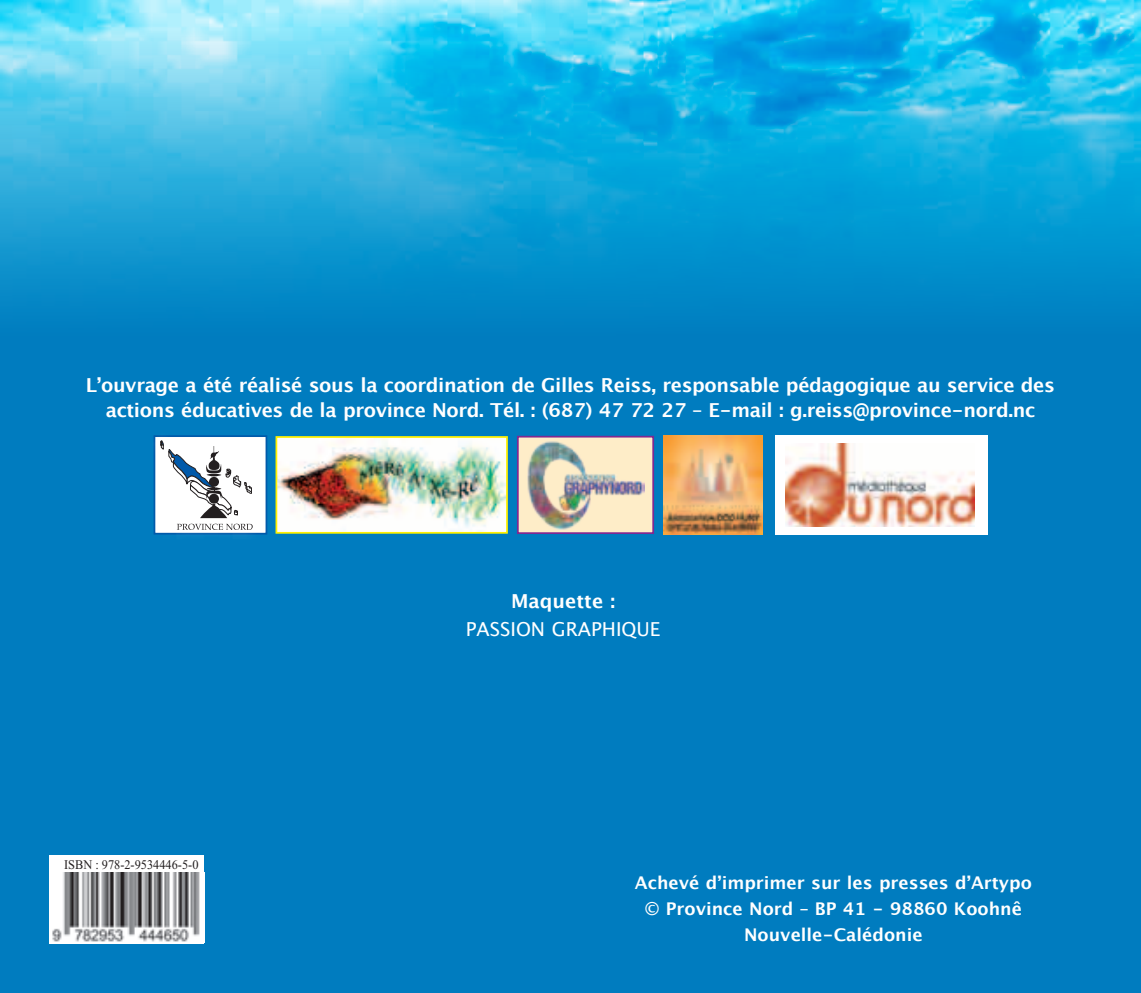
<style>
.page{position:relative;width:1141px;height:993px;background:#fff}
.page>*{position:absolute;margin:0;border:0;box-sizing:border-box;transform-origin:0 0}
.Normal_e{font:700 19.25px/24.5px "Lucida Grande";letter-spacing:-.02em;color:#fff;text-align:center}
.Normal_e-2{font:19.25px "Lucida Grande";color:#fff}
.Normal_e-3{font:700 19.25px "Lucida Grande";color:#fff}
.Normal_e-4{font:700 17.5px "Lucida Grande";color:#fff}
.t1{font:13.12px "Times New Roman";color:#231f20;scale:.93 1}
</style>
<div class="page">
<div style="left:0;top:0;width:1141px;height:992px;background:#007cbf"></div>
<img style="left:0;top:0;width:1140px;height:358px">
<div style="left:518px;top:436px;width:135px;height:97px;background:#feedc8"></div>
<img style="left:527px;top:441px;width:118px;height:89px">
<div style="left:517px;top:435px;width:137px;height:99px;border:2px solid #802990"></div>
<img style="left:279px;top:439px;width:226px;height:91px">
<div style="left:276px;top:436px;width:232px;height:97px;border:2px solid #fff101"></div>
<div style="left:154px;top:435px;width:113px;height:99px;background:#fff;border:2px solid #015aaa"></div>
<div style="left:151px;top:431px;width:111px;height:108px;background:#fff;opacity:.75"></div>
<svg style="left:160px;top:440px;width:93px;height:90px"></svg>
<img style="left:664px;top:435px;width:99px;height:99px">
<div style="left:775px;top:435px;width:212px;height:99px;background:#fff"></div>
<img style="left:786px;top:443px;width:188px;height:83px">
<div style="left:50px;top:854px;width:154px;height:89px;background:#fff"></div>
<img style="left:52px;top:872px;width:148px;height:70px">
<p class="Normal_e" style="left:86px;top:372px;width:971px">L’ouvrage a été réalisé sous la coordination de Gilles Reiss, responsable pédagogique au service des actions éducatives de la province Nord. Tél. : (687) 47 72 27 – E-mail : g.reiss@province-nord.nc</p>
<p class="t1" style="left:64px;top:857px;width:146px">ISBN : 978-2-9534446-5-0</p>
<p class="Normal_e-3" style="left:511px;top:585px;width:106px">Maquette :</p>
<p class="Normal_e-2" style="left:466px;top:618px;width:196px">PASSION GRAPHIQUE</p>
<p class="Normal_e-4" style="left:635px;top:868px;width:399px">Achevé d’imprimer sur les presses d’Artypo</p>
<p class="Normal_e-4" style="left:645px;top:894px;width:379px">© Province Nord – BP 41 - 98860 Koohnê</p>
<p class="Normal_e-4" style="left:744px;top:920px;width:180px">Nouvelle-Calédonie</p>
</div>
